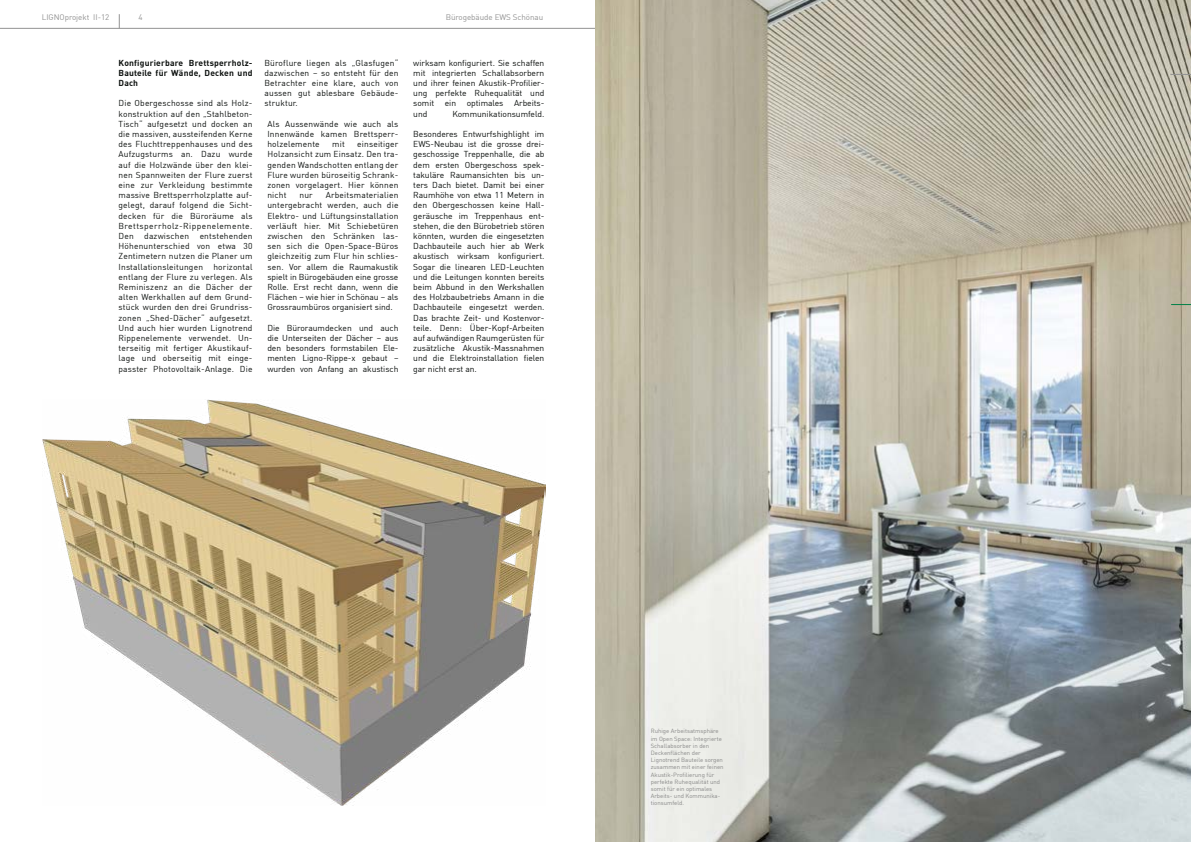
<style>
.page{position:relative;width:1191px;height:842px;background:#fff}
.page>*{position:absolute;margin:0;border:0;box-sizing:border-box;transform-origin:0 0}
.t1{font:8.5px/10.2px "DIN";letter-spacing:-.005em;color:#0c100e;text-align:justify}
.t2{font:8.5px/10.2px "DIN";letter-spacing:.02em;color:#0c100e}
.t3{font:700 8.5px/10.2px "DIN";letter-spacing:.02em;color:#0c100e;text-align:justify}
.t4{font:8px "DIN";letter-spacing:-.005em;color:#929292}
.t5{font:6px/7.2px "DIN";color:#878787}
</style>
<div class="page">
<img style="left:43px;top:400px;width:502px;height:406px">
<svg style="left:119px;top:14px;width:1px;height:14px"></svg>
<hr style="left:0;top:28px;width:595px;height:1px;background:#929292">
<img style="left:595px;top:0;width:596px;height:842px">
<svg style="left:1170px;top:74px;width:21px;height:1px"></svg>
<svg style="left:1171px;top:304px;width:20px;height:1px"></svg>
<p class="t4" style="left:42px;top:12px;width:69px">LIGNOprojekt II-12</p>
<p class="t4" style="left:138px;top:12px;width:6px">4</p>
<p class="t4" style="left:446px;top:12px;width:99px">Bürogebäude EWS Schönau</p>
<p class="t3" style="left:119px;top:57px;width:135px">Konfigurierbare Brettsperrholz-Bauteile für Wände, Decken und Dach</p>
<p class="t1" style="left:119px;top:98px;width:135px">Die Obergeschosse sind als Holz&shy;konstruktion auf den „Stahlbeton-Tisch“ aufgesetzt und docken an die massiven, aussteifenden Kerne des Fluchttreppenhauses und des Aufzugsturms an. Dazu wurde auf die Holzwände über den klei&shy;nen Spannweiten der Flure zuerst eine zur Verkleidung bestimmte massive Brettsperrholzplatte auf&shy;gelegt, darauf folgend die Sicht&shy;decken für die Büroräume als Brettsperrholz-Rippenelemente.<br>Den dazwischen entstehenden Höhenunterschied von etwa 30<br>Zentimetern nutzen die Planer um Installationsleitungen horizontal entlang der Flure zu verlegen. Als Reminiszenz an die Dächer der alten Werkhallen auf dem Grund&shy;stück wurden den drei Grundriss&shy;zonen „Shed-Dächer“ aufgesetzt.<br>Und auch hier wurden Lignotrend Rippenelemente verwendet. Un&shy;terseitig mit fertiger Akustikauf&shy;lage und oberseitig mit einge&shy;passter Photovoltaik-Anlage. Die</p>
<p class="t1" style="left:264px;top:57px;width:135px">Büroflure liegen als „Glasfugen“ dazwischen – so entsteht für den Betrachter eine klare, auch von aussen gut ablesbare Gebäude&shy;struktur.</p>
<p class="t2" style="left:267px;top:118px;width:133px">Als Aussenwände wie auch als<br>Innenwände kamen Brettsperr&shy;holzelemente</p>
<p class="t1" style="left:267px;top:139px;width:133px;text-indent:90px">einseitiger Holzansicht zum Einsatz. Den tra&shy;genden Wandschotten entlang der Flure wurden büroseitig Schrank&shy;zonen vorgelagert. Hier können nicht</p>
<p class="t1" style="left:332px;top:139px;width:14px">mit</p>
<p class="t1" style="left:267px;top:190px;width:133px;text-indent:58px">Arbeitsmaterialien untergebracht werden, auch die Elektro- und Lüftungsinstallation verläuft hier. Mit Schiebetüren zwischen den Schränken las&shy;sen sich die Open-Space-Büros gleichzeitig zum Flur hin schlies&shy;sen. Vor allem die Raumakustik spielt in Bürogebäuden eine grosse Rolle. Erst recht dann, wenn die Flächen – wie hier in Schönau – als Grossraumbüros organisiert sind.</p>
<p class="t1" style="left:267px;top:322px;width:133px">Die Büroraumdecken und auch die Unterseiten der Dächer – aus den besonders formstabilen Ele&shy;menten Ligno-Rippe-x gebaut – wurden von Anfang an akustisch</p>
<p class="t1" style="left:299px;top:190px;width:15px">nur</p>
<p class="t1" style="left:413px;top:57px;width:133px;text-align:left">wirksam konfiguriert. Sie schaffen mit integrierten Schallabsorbern und ihrer feinen Akustik-Profilier&shy;ung perfekte Ruhequalität und somit ein optimales Arbeits&shy;und</p>
<p class="t1" style="left:452px;top:108px;width:94px">Kommunikationsumfeld.</p>
<p class="t1" style="left:413px;top:129px;width:133px">Besonderes Entwurfshighlight im EWS-Neubau ist die grosse drei&shy;geschossige Treppenhalle, die ab dem ersten Obergeschoss spek&shy;takuläre Raumansichten bis un&shy;ters Dach bietet. Damit bei einer Raumhöhe von etwa 11 Metern in den Obergeschossen keine Hall&shy;geräusche im Treppenhaus ent&shy;stehen, die den Bürobetrieb stören könnten, wurden die eingesetzten Dachbauteile auch hier ab Werk akustisch wirksam konfiguriert.<br>Sogar die linearen LED-Leuchten und die Leitungen konnten bereits beim Abbund in den Werkshallen des Holzbaubetriebs Amann in die Dachbauteile eingesetzt werden.<br>Das brachte Zeit- und Kostenvor&shy;teile. Denn: Über-Kopf-Arbeiten auf aufwändigen Raumgerüsten für zusätzliche Akustik-Massnahmen und die Elektroinstallation fielen gar nicht erst an.</p>
<p class="t5" style="left:651px;top:727px;width:74px">Ruhige Arbeitsatmsphäre im Open Space: Integrierte<br>Schallabsorber in den<br>Deckenflächen der<br>Lignotrend Bauteile sorgen zusammen mit einer feinen<br>Akustik-Profilierung für perfekte Ruhequalität und somit für ein optimales<br>Arbeits- und Kommunika&shy;tionsumfeld.</p>
</div>
